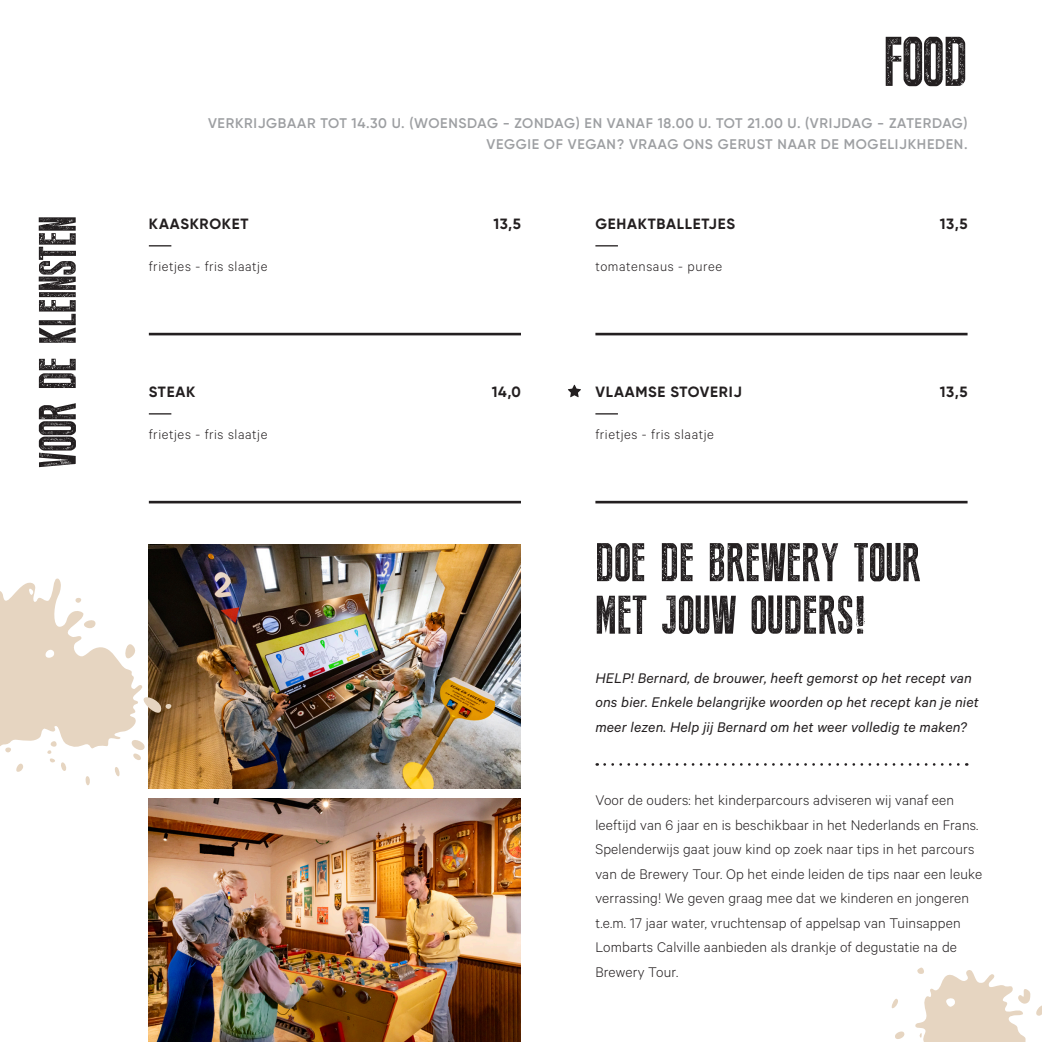
<style>
.page{position:relative;width:1042px;height:1042px;background:#fff}
.page>*{position:absolute;margin:0;border:0;box-sizing:border-box;transform-origin:0 0}
.t1{font:70px "Press Style";color:#231f20}
.t2{font:54.25px "Press Style";letter-spacing:.01em;color:#231f20}
.t3{font:52.5px "Press Style";color:#231f20}
.t4{font:300 15.75px/24.5px "Calibre";letter-spacing:.01em;color:#231f20}
.t5{font:italic 15.75px/24.5px "Calibre";letter-spacing:.01em;color:#231f20}
.Lijst{font:300 14.88px "Calibre";letter-spacing:.04em;color:#231f20}
.Lijst-2{font:700 14.88px "Gilroy";letter-spacing:.05em;color:#231f20}
.t6{font:600 14px/21px "Gilroy";letter-spacing:.05em;color:#9d9fa2;text-align:right}
</style>
<div class="page">
<img style="left:149px;top:544px;width:372px;height:244px">
<img style="left:149px;top:798px;width:372px;height:244px">
<svg style="left:891px;top:967px;width:151px;height:75px"></svg>
<svg style="left:0;top:564px;width:174px;height:222px"></svg>
<hr style="left:149px;top:333px;width:372px;height:2px;background:#231f20">
<hr style="left:595px;top:333px;width:372px;height:2px;background:#231f20">
<hr style="left:595px;top:501px;width:372px;height:2px;background:#231f20">
<svg style="left:604px;top:763px;width:363px;height:3px"></svg>
<hr style="left:149px;top:501px;width:372px;height:2px;background:#231f20">
<svg style="left:149px;top:245px;width:22px;height:1px"></svg>
<svg style="left:595px;top:245px;width:23px;height:1px"></svg>
<svg style="left:149px;top:413px;width:22px;height:1px"></svg>
<svg style="left:595px;top:413px;width:23px;height:1px"></svg>
<svg style="left:568px;top:385px;width:13px;height:12px"></svg>
<p class="t3" style="left:31px;top:468px;width:253px;rotate:-90deg">VOOR DE KLEINSTEN</p>
<p class="t1" style="left:884px;top:26px;width:85px">FOOD</p>
<p class="t6" style="left:208px;top:112px;width:761px">VERKRIJGBAAR TOT 14.30 U. (WOENSDAG - ZONDAG) EN VANAF 18.00 U. TOT 21.00 U. (VRIJDAG - ZATERDAG)<br>VEGGIE OF VEGAN? VRAAG ONS GERUST NAAR DE MOGELIJKHEDEN.</p>
<p class="Lijst-2" style="left:149px;top:215px;width:101px">KAASKROKET</p>
<p class="Lijst" style="left:149px;top:258px;width:120px">frietjes - fris slaatje</p>
<p class="Lijst-2" style="left:149px;top:383px;width:48px">STEAK</p>
<p class="Lijst" style="left:149px;top:426px;width:120px">frietjes - fris slaatje</p>
<p class="Lijst-2" style="left:595px;top:215px;width:141px">GEHAKTBALLETJES</p>
<p class="Lijst" style="left:595px;top:258px;width:128px">tomatensaus - puree</p>
<p class="Lijst-2" style="left:493px;top:215px;width:29px">13,5</p>
<p class="Lijst-2" style="left:940px;top:215px;width:29px">13,5</p>
<p class="Lijst-2" style="left:492px;top:383px;width:31px">14,0</p>
<p class="Lijst-2" style="left:940px;top:383px;width:29px">13,5</p>
<p class="Lijst-2" style="left:595px;top:383px;width:148px">VLAAMSE STOVERIJ</p>
<p class="Lijst" style="left:595px;top:426px;width:120px">frietjes - fris slaatje</p>
<p class="t2" style="left:595px;top:535px;width:327px">DOE DE BREWERY TOUR</p>
<p class="t2" style="left:595px;top:587px;width:274px">MET JOUW OUDERS!</p>
<p class="t5" style="left:595px;top:665px;width:385px">HELP! Bernard, de brouwer, heeft gemorst op het recept van ons bier. Enkele belangrijke woorden op het recept kan je niet meer lezen. Help jij Bernard om het weer volledig te maken?</p>
<p class="t4" style="left:595px;top:787px;width:388px">Voor de ouders: het kinderparcours adviseren wij vanaf een leeftijd van 6 jaar en is beschikbaar in het Nederlands en Frans.<br>Spelenderwijs gaat jouw kind op zoek naar tips in het parcours van de Brewery Tour. Op het einde leiden de tips naar een leuke verrassing! We geven graag mee dat we kinderen en jongeren t.e.m. 17 jaar water, vruchtensap of appelsap van Tuinsappen Lombarts Calville aanbieden als drankje of degustatie na de Brewery Tour.</p>
</div>
